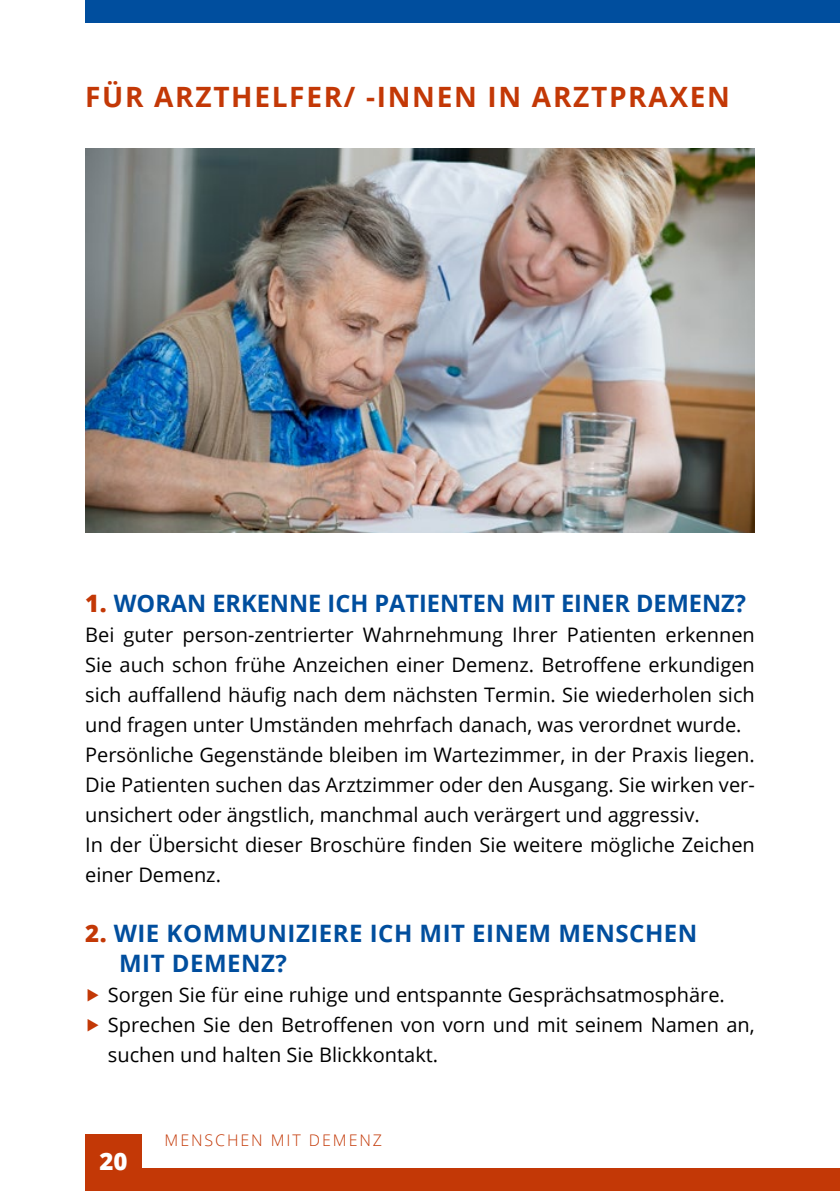
<style>
.page{position:relative;width:840px;height:1191px;background:#fff}
.page>*{position:absolute;margin:0;border:0;box-sizing:border-box;transform-origin:0 0}
.t1{font:700 28px "Open Sans";letter-spacing:.06em;color:#c33806}
.t2{font:700 24px/30px "Open Sans";letter-spacing:.02em;color:#004e9e}
.t3{font:700 24px "Open Sans";color:#004e9e}
.t4{font:800 24px "Open Sans";color:#fff}
.t5{font:20px/30px "Open Sans";color:#000}
.t6{font:300 16px "Open Sans";letter-spacing:.12em;color:#c33806}
.s1{font-weight:800;color:#c33806}
.s2{color:#c33806}
</style>
<div class="page">
<div style="left:85px;top:0;width:754px;height:23px;background:#004e9e"></div>
<div style="left:85px;top:1168px;width:754px;height:23px;background:#c33806"></div>
<div style="left:85px;top:1134px;width:57px;height:57px;background:#c33806"></div>
<img style="left:85px;top:148px;width:669px;height:384px">
<h1 class="t1" style="left:85px;top:77px;width:646px">FÜR ARZTHELFER/ -INNEN IN ARZTPRAXEN</h1>
<p class="t3" style="left:85px;top:586px;width:662px"><span class="s1">1.</span> WORAN ERKENNE ICH PATIENTEN M IT EINER DEM ENZ?</p>
<p class="t5" style="left:85px;top:619px;width:671px">Bei guter person-zentrierter Wahrnehmung Ihrer Patienten erkennen Sie auch schon frühe Anzeichen einer Demenz. Betroffene erkundigen sich auffallend häufig nach dem nächsten Termin. Sie wiederholen sich und fragen unter Umständen mehrfach danach, was verordnet wurde.<br>Persönliche Gegenstände bleiben im Wartezimmer, in der Praxis liegen.<br>Die Patienten suchen das Arztzimmer oder den Ausgang. Sie wirken ver&shy;unsichert oder ängstlich, manchmal auch verärgert und aggressiv.<br>In der Übersicht dieser Broschüre finden Sie weitere mögliche Zeichen einer Demenz.</p>
<p class="t2" style="left:85px;top:918px;width:613px"><span class="s1">2.</span> WIE KOMMUNIZIERE ICH M IT EINEM MENSCHEN<br>M IT DEM ENZ?</p>
<p class="t5" style="left:85px;top:979px;width:641px"><span class="s2">▶</span> Sorgen Sie für eine ruhige und entspannte Gesprächsatmosphäre.</p>
<p class="t5" style="left:85px;top:1009px;width:670px"><span class="s2">▶</span> Sprechen Sie den Betroffenen von vorn und mit seinem Namen an,</p>
<p class="t5" style="left:108px;top:1039px;width:332px">suchen und halten Sie Blickkontakt.</p>
<p class="t4" style="left:99px;top:1142px;width:30px">20</p>
<p class="t6" style="left:164px;top:1128px;width:219px">MENSCHEN M IT DEM ENZ</p>
</div>
